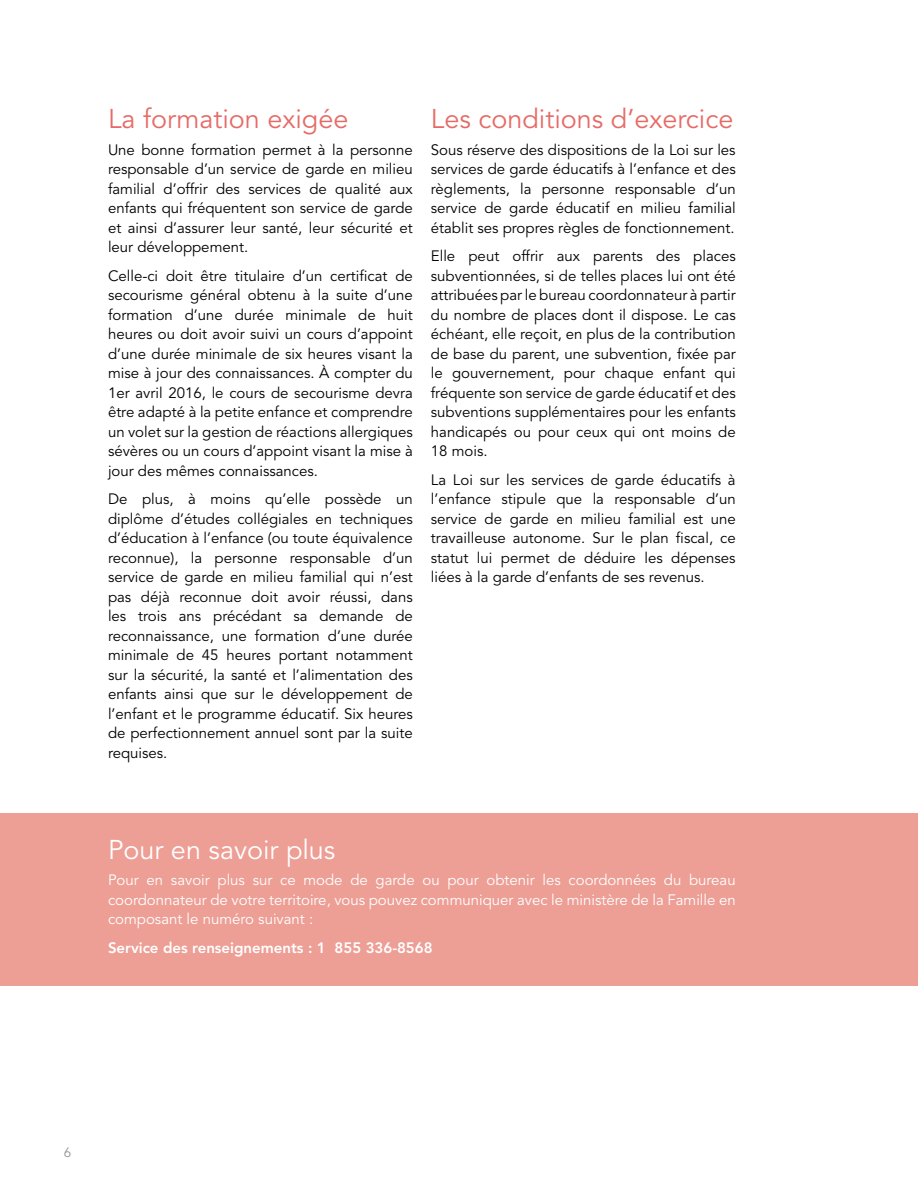
<style>
.page{position:relative;width:918px;height:1188px;background:#fff}
.page>*{position:absolute;margin:0;border:0;box-sizing:border-box;transform-origin:0 0}
.t1{font:27px "Avenir LT Std";color:#e66b67}
.t2{font:27px "Avenir LT Std";color:#fff}
.P1{font:15px/19.5px "Avenir LT Std";color:#000;text-align:justify}
.P1-2{font:15px/19.5px "Avenir LT Std";color:#fff;text-align:justify}
.P1-3{font:800 15px "Avenir LT Std";color:#fff}
.t3{font:13.5px "Avenir LT Std";color:#939598}
</style>
<div class="page">
<div style="left:0;top:813px;width:918px;height:173px;background:#ed9e95"></div>
<h3 class="t1" style="left:108px;top:104px;width:242px">La formation exigée</h3>
<p class="P1" style="left:108px;top:140px;width:306px">Une bonne formation permet à la personne responsable d’un service de garde en milieu familial d’offrir des services de qualité aux enfants qui fréquentent son service de garde et ainsi d’assurer leur santé, leur sécurité et leur développement.</p>
<p class="P1" style="left:108px;top:266px;width:306px">Celle-ci doit être titulaire d’un certificat de secourisme général obtenu à la suite d’une formation d’une durée minimale de huit heures ou doit avoir suivi un cours d’appoint d’une durée minimale de six heures visant la mise à jour des connaissances. À compter du 1er avril 2016, le cours de secourisme devra être adapté à la petite enfance et comprendre un volet sur la gestion de réactions allergiques sévères ou un cours d’appoint visant la mise à jour des mêmes connaissances.</p>
<p class="P1" style="left:108px;top:490px;width:306px">De plus, à moins qu’elle possède un diplôme d’études collégiales en techniques d’éducation à l’enfance (ou toute équivalence reconnue), la personne responsable d’un service de garde en milieu familial qui n’est pas déjà reconnue doit avoir réussi, dans les trois ans précédant sa demande de reconnaissance, une formation d’une durée minimale de 45 heures portant notamment sur la sécurité, la santé et l’alimentation des enfants ainsi que sur le développement de l’enfant et le programme éducatif. Six heures de perfectionnement annuel sont par la suite requises.</p>
<h3 class="t1" style="left:431px;top:104px;width:304px">Les conditions d’exercice</h3>
<p class="P1" style="left:431px;top:140px;width:306px">Sous réserve des dispositions de la Loi sur les services de garde éducatifs à l’enfance et des règlements, la personne responsable d’un service de garde éducatif en milieu familial établit ses propres règles de fonctionnement.</p>
<p class="P1" style="left:431px;top:247px;width:306px">Elle peut offrir aux parents des places subventionnées, si de telles places lui ont été attribuées par le bureau coordonnateur à partir du nombre de places dont il dispose. Le cas échéant, elle reçoit, en plus de la contribution de base du parent, une subvention, fixée par le gouvernement, pour chaque enfant qui fréquente son service de garde éducatif et des subventions supplémentaires pour les enfants handicapés ou pour ceux qui ont moins de 18 mois.</p>
<p class="P1" style="left:431px;top:470px;width:306px">La Loi sur les services de garde éducatifs à l’enfance stipule que la responsable d’un service de garde en milieu familial est une travailleuse autonome. Sur le plan fiscal, ce statut lui permet de déduire les dépenses liées à la garde d’enfants de ses revenus.</p>
<h3 class="t2" style="left:108px;top:834px;width:229px">Pour en savoir plus</h3>
<p class="P1-2" style="left:108px;top:871px;width:629px">Pour en savoir plus sur ce mode de garde ou pour obtenir les coordonnées du bureau coordonnateur de votre territoire, vous pouvez communiquer avec le ministère de la Famille en composant le numéro suivant :</p>
<p class="P1-3" style="left:108px;top:939px;width:326px">Service des renseignements : 1 855 336-8568</p>
<p class="t3" style="left:64px;top:1145px;width:9px">6</p>
</div>
